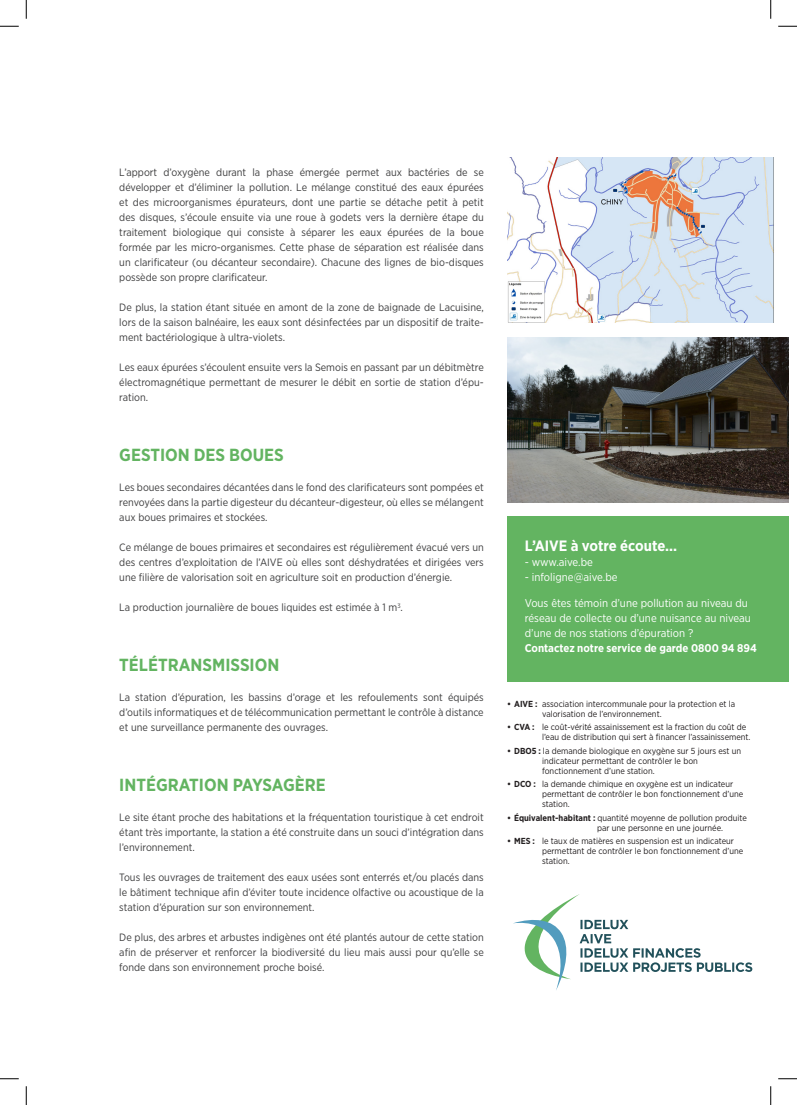
<style>
.page{position:relative;width:797px;height:1105px;background:#fff}
.page>*{position:absolute;margin:0;border:0;box-sizing:border-box;transform-origin:0 0}
.Titre1{font:700 17.5px "Gotham Narrow";color:#63b461}
.TXT{font:700 15px "Gotham Narrow";color:#fff}
.TXT-2{font:11.25px/15px "Gotham Narrow";color:#fff}
.TXT-3{font:10.62px/15px "Gotham Narrow";color:#3e3e3f;text-align:justify}
.t1{font:8.75px/10px "Gotham Narrow";color:#231f20}
.s1{font-weight:700}
</style>
<div class="page">
<svg style="left:513px;top:894px;width:240px;height:96px"></svg>
<img style="left:507px;top:158px;width:267px;height:165px">
<img style="left:507px;top:337px;width:281px;height:165px">
<div style="left:507px;top:516px;width:281px;height:165px;background:#63b461"></div>
<svg style="left:0;top:25px;width:19px;height:2px"></svg>
<svg style="left:778px;top:25px;width:19px;height:2px"></svg>
<svg style="left:0;top:1078px;width:19px;height:1px"></svg>
<svg style="left:778px;top:1078px;width:19px;height:1px"></svg>
<svg style="left:25px;top:0;width:2px;height:19px"></svg>
<svg style="left:25px;top:1086px;width:2px;height:19px"></svg>
<svg style="left:770px;top:0;width:1px;height:19px"></svg>
<svg style="left:770px;top:1086px;width:1px;height:19px"></svg>
<p class="TXT-3" style="left:119px;top:165px;width:366px">L’apport d’oxygène durant la phase émergée permet aux bactéries de se développer et d’éliminer la pollution. Le mélange constitué des eaux épurées et des microorganismes épurateurs, dont une partie se détache petit à petit des disques, s’écoule ensuite via une roue à godets vers la dernière étape du traitement biologique qui consiste à séparer les eaux épurées de la boue formée par les micro-organismes. Cette phase de séparation est réalisée dans un clarificateur (ou décanteur secondaire). Chacune des lignes de bio-disques possède son propre clarificateur.</p>
<p class="TXT-3" style="left:119px;top:300px;width:366px">De plus, la station étant située en amont de la zone de baignade de Lacuisine, lors de la saison balnéaire, les eaux sont désinfectées par un dispositif de traite&shy;ment bactériologique à ultra-violets.</p>
<p class="TXT-3" style="left:119px;top:360px;width:366px">Les eaux épurées s’écoulent ensuite vers la Semois en passant par un débitmètre électromagnétique permettant de mesurer le débit en sortie de station d’épu&shy;ration.</p>
<p class="Titre1" style="left:119px;top:444px;width:166px">GESTION DES BOUES</p>
<p class="TXT-3" style="left:119px;top:480px;width:366px">Les boues secondaires décantées dans le fond des clarificateurs sont pompées et renvoyées dans la partie digesteur du décanteur-digesteur, où elles se mélangent aux boues primaires et stockées.</p>
<p class="TXT-3" style="left:119px;top:540px;width:366px">Ce mélange de boues primaires et secondaires est régulièrement évacué vers un des centres d’exploitation de l’AIVE où elles sont déshydratées et dirigées vers une filière de valorisation soit en agriculture soit en production d’énergie.</p>
<p class="TXT-3" style="left:119px;top:600px;width:285px">La production journalière de boues liquides est estimée à 1 m<sup>3</sup>.</p>
<p class="Titre1" style="left:119px;top:654px;width:162px">TÉLÉTRANSMISSION</p>
<p class="TXT-3" style="left:119px;top:690px;width:366px">La station d’épuration, les bassins d’orage et les refoulements sont équipés d’outils informatiques et de télécommunication permettant le contrôle à distance et une surveillance permanente des ouvrages.</p>
<p class="Titre1" style="left:119px;top:774px;width:208px">INTÉGRATION PAYSAGÈRE</p>
<p class="TXT-3" style="left:119px;top:810px;width:366px">Le site étant proche des habitations et la fréquentation touristique à cet endroit étant très importante, la station a été construite dans un souci d’intégration dans l’environnement.</p>
<p class="TXT-3" style="left:119px;top:870px;width:366px">Tous les ouvrages de traitement des eaux usées sont enterrés et/ou placés dans le bâtiment technique afin d’éviter toute incidence olfactive ou acoustique de la station d’épuration sur son environnement.</p>
<p class="TXT-3" style="left:119px;top:930px;width:366px">De plus, des arbres et arbustes indigènes ont été plantés autour de cette station afin de préserver et renforcer la biodiversité du lieu mais aussi pour qu’elle se fonde dans son environnement proche boisé.</p>
<p class="TXT" style="left:525px;top:536px;width:154px">L’AIVE à votre écoute...</p>
<p class="TXT-2" style="left:525px;top:555px;width:70px">- www.aive.be</p>
<p class="TXT-2" style="left:525px;top:570px;width:94px">- infoligne@aive.be</p>
<p class="TXT-2" style="left:525px;top:595px;width:234px">Vous êtes témoin d’une pollution au niveau du réseau de collecte ou d’une nuisance au niveau d’une de nos stations d’épuration ?<br><span class="s1">Contactez notre service de garde 0800 94 894</span></p>
<p class="t1" style="left:542px;top:698px;width:195px;text-indent:-35px"><span class="s1">• AIVE :</span> association intercommunale pour la protection et la valorisation de l’environnement.</p>
<p class="t1" style="left:542px;top:722px;width:210px;text-indent:-35px"><span class="s1">• CVA :</span> le coût-vérité assainissement est la fraction du coût de l’eau de distribution qui sert à financer l’assainissement.</p>
<p class="t1" style="left:542px;top:745px;width:201px;text-indent:-35px"><span class="s1">• DBO5 :</span> la demande biologique en oxygène sur 5 jours est un indicateur permettant de contrôler le bon fonctionnement d’une station.</p>
<p class="t1" style="left:542px;top:779px;width:203px;text-indent:-35px"><span class="s1">• DCO :</span> la demande chimique en oxygène est un indicateur permettant de contrôler le bon fonctionnement d’une station.</p>
<p class="t1" style="left:597px;top:812px;width:151px;text-indent:-90px"><span class="s1">• Équivalent-habitant :</span> quantité moyenne de pollution produite par une personne en une journée.</p>
<p class="t1" style="left:542px;top:836px;width:203px;text-indent:-35px"><span class="s1">• MES :</span> le taux de matières en suspension est un indicateur permettant de contrôler le bon fonctionnement d’une station.</p>
</div>
